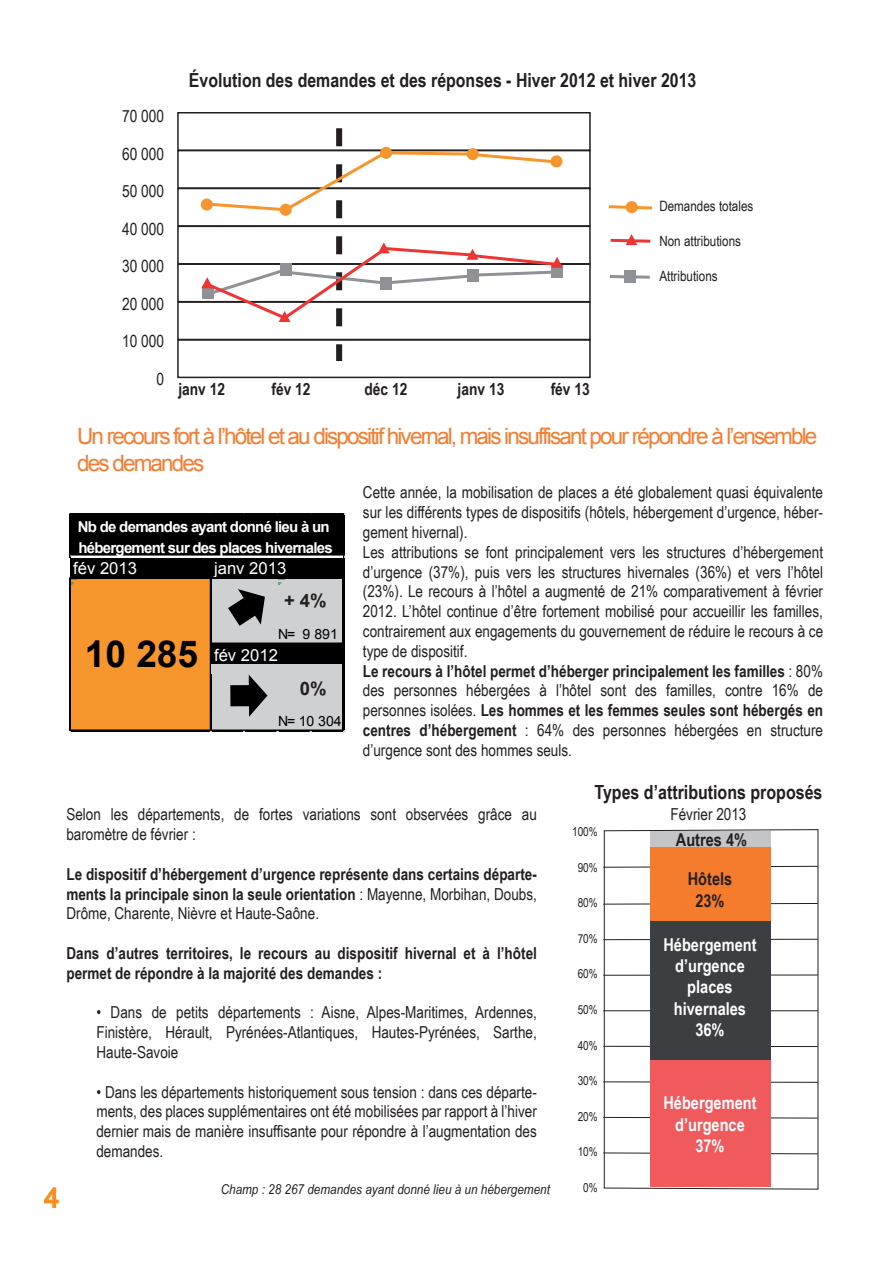
<style>
.page{position:relative;width:893px;height:1263px;background:#fff}
.page>*{position:absolute;margin:0;border:0;box-sizing:border-box;transform-origin:0 0}
.t1{font:700 37.05px "Arial";color:#000}
.t2{font:27px "Arial";color:#f47d31}
.t3{font:22.5px/27px "Arial";letter-spacing:-.08em;color:#f47d31}
.t4{font:700 19.5px "Arial Narrow";color:#231f20}
.t5{font:700 19.35px "Arial Narrow";color:#231f20}
.t6{font:700 18.45px "Arial";color:#231f20}
.t7{font:700 17.7px/21.3px "Arial Narrow";color:#fff;text-align:center}
.t8{font:700 17.7px/21.3px "Arial Narrow";color:#231f20;text-align:center}
.t9{font:16.8px "Arial Narrow";color:#231f20}
.t10{font:700 16.8px "Arial Narrow";color:#231f20}
.t11{font:16.65px "Arial";color:#fff}
.t12{font:700 16.65px "Arial";color:#000}
.t13{font:16.5px/19.8px "Arial Narrow";color:#231f20}
.t14{font:700 16.5px/19.8px "Arial Narrow";color:#231f20;text-align:justify}
.t15{font:700 15px/21.8px "Arial";letter-spacing:-.05em;color:#fff}
.t16{font:14.25px "Arial Narrow";color:#231f20}
.t17{font:14.1px "Arial";color:#000}
.t18{font:italic 13.5px "Arial Narrow";color:#231f20;scale:1.06 1}
.t19{font:12.3px "Arial Narrow";color:#231f20}
.s1{font-weight:700}
.s2{font-weight:400}
</style>
<div class="page">
<svg style="left:43px;top:1187px;width:16px;height:22px"></svg>
<div style="left:177px;top:339px;width:414px;height:39px;border:2px solid #231f20"></div>
<div style="left:177px;top:301px;width:414px;height:39px;border:2px solid #231f20"></div>
<div style="left:177px;top:263px;width:414px;height:39px;border:2px solid #231f20"></div>
<div style="left:177px;top:226px;width:414px;height:39px;border:2px solid #231f20"></div>
<div style="left:177px;top:188px;width:414px;height:39px;border:2px solid #231f20"></div>
<div style="left:177px;top:150px;width:414px;height:39px;border:2px solid #231f20"></div>
<div style="left:177px;top:112px;width:414px;height:39px;border:2px solid #231f20"></div>
<svg style="left:626px;top:201px;width:12px;height:12px"></svg>
<svg style="left:608px;top:204px;width:45px;height:7px"></svg>
<svg style="left:610px;top:234px;width:41px;height:11px"></svg>
<div style="left:624px;top:270px;width:12px;height:13px;background:#8f9196"></div>
<svg style="left:609px;top:275px;width:41px;height:4px"></svg>
<svg style="left:201px;top:128px;width:362px;height:233px"></svg>
<div style="left:71px;top:515px;width:274px;height:64px;background:#000"></div>
<div style="left:71px;top:578px;width:141px;height:23px;background:#f7962d"></div>
<div style="left:210px;top:578px;width:135px;height:23px;background:#ced0d1"></div>
<div style="left:71px;top:599px;width:141px;height:45px;background:#f7962d"></div>
<div style="left:210px;top:599px;width:135px;height:45px;background:#ced0d1"></div>
<div style="left:71px;top:643px;width:141px;height:23px;background:#f7962d"></div>
<div style="left:210px;top:643px;width:135px;height:23px;background:#000"></div>
<div style="left:71px;top:665px;width:141px;height:23px;background:#f7962d"></div>
<div style="left:210px;top:665px;width:135px;height:23px;background:#ced0d1"></div>
<div style="left:71px;top:686px;width:141px;height:45px;background:#f7962d"></div>
<div style="left:210px;top:686px;width:135px;height:45px;background:#ced0d1"></div>
<svg style="left:71px;top:579px;width:6px;height:6px"></svg>
<svg style="left:278px;top:579px;width:7px;height:6px"></svg>
<hr style="left:71px;top:514px;width:274px;height:1px;background:#000">
<hr style="left:69px;top:514px;width:2px;height:43px;background:#000">
<hr style="left:71px;top:556px;width:272px;height:1px;background:#fff">
<hr style="left:71px;top:578px;width:207px;height:1px;background:#000">
<hr style="left:69px;top:578px;width:2px;height:153px;background:#000">
<hr style="left:210px;top:579px;width:2px;height:152px;background:#000">
<hr style="left:71px;top:730px;width:274px;height:1px;background:#000">
<svg style="left:230px;top:675px;width:37px;height:42px"></svg>
<hr style="left:273px;top:575px;width:70px;height:4px;background:#000">
<hr style="left:343px;top:576px;width:2px;height:154px;background:#000">
<svg style="left:228px;top:589px;width:37px;height:37px"></svg>
<svg style="left:603px;top:829px;width:216px;height:361px"></svg>
<svg style="left:603px;top:1152px;width:215px;height:2px"></svg>
<svg style="left:603px;top:1117px;width:215px;height:2px"></svg>
<svg style="left:603px;top:1081px;width:215px;height:2px"></svg>
<hr style="left:603px;top:1046px;width:215px;height:1px;background:#231f20">
<hr style="left:603px;top:1010px;width:215px;height:1px;background:#231f20">
<hr style="left:603px;top:975px;width:215px;height:1px;background:#231f20">
<hr style="left:603px;top:939px;width:215px;height:1px;background:#231f20">
<svg style="left:603px;top:903px;width:215px;height:2px"></svg>
<svg style="left:603px;top:865px;width:215px;height:3px"></svg>
<div style="left:650px;top:921px;width:121px;height:139px;background:#3c3f41"></div>
<div style="left:650px;top:1060px;width:121px;height:127px;background:#f05a5d"></div>
<div style="left:650px;top:846px;width:121px;height:75px;background:#f47c2c"></div>
<div style="left:650px;top:831px;width:121px;height:16px;background:#c3c5c7"></div>
<p class="t5" style="left:189px;top:65px;width:509px">Évolution des demandes et des réponses - Hiver 2012 et hiver 2013</p>
<p class="t9" style="left:122px;top:104px;width:44px">70 000</p>
<p class="t9" style="left:122px;top:141px;width:44px">60 000</p>
<p class="t9" style="left:122px;top:179px;width:44px">50 000</p>
<p class="t9" style="left:122px;top:216px;width:44px">40 000</p>
<p class="t9" style="left:122px;top:254px;width:44px">30 000</p>
<p class="t9" style="left:122px;top:291px;width:44px">20 000</p>
<p class="t9" style="left:122px;top:329px;width:44px">10 000</p>
<p class="t9" style="left:156px;top:366px;width:9px">0</p>
<p class="t16" style="left:659px;top:196px;width:95px">Demandes totales</p>
<p class="t16" style="left:659px;top:231px;width:83px">Non attributions</p>
<p class="t16" style="left:659px;top:266px;width:60px">Attributions</p>
<p class="t10" style="left:178px;top:377px;width:48px">janv 12</p>
<p class="t10" style="left:271px;top:377px;width:41px">fév 12</p>
<p class="t10" style="left:365px;top:377px;width:44px">déc 12</p>
<p class="t10" style="left:458px;top:377px;width:48px">janv 13</p>
<p class="t10" style="left:551px;top:377px;width:41px">fév 13</p>
<h3 class="t3" style="left:77px;top:423px;width:742px">Un recours fort à l’hôtel et au dispositif hivernal, mais insuffisant pour répondre à l’ensemble des demandes</h3>
<p class="t13" style="left:363px;top:482px;width:462px">Cette année, la mobilisation de places a été globalement quasi équivalente sur les différents types de dispositifs (hôtels, hébergement d’urgence, héber&shy;gement hivernal).<br>Les attributions se font principalement vers les structures d’hébergement d’urgence (37%), puis vers les structures hivernales (36%) et vers l’hôtel (23%). Le recours à l’hôtel a augmenté de 21% comparativement à février 2012. L’hôtel continue d’être fortement mobilisé pour accueillir les familles, contrairement aux engagements du gouvernement de réduire le recours à ce type de dispositif.<br><span class="s1">Le recours à l’hôtel permet d’héberger principalement les familles</span> : 80% des personnes hébergées à l’hôtel sont des familles, contre 16% de personnes isolées. <span class="s1">Les hommes et les femmes seules sont hébergés en centres d’hébergement</span> : 64% des personnes hébergées en structure d’urgence sont des hommes seuls.</p>
<p class="t15" style="left:78px;top:516px;width:256px">Nb de demandes ayant donné lieu à un hébergement sur des places hivernales</p>
<p class="t11" style="left:214px;top:557px;width:74px">janv 2013</p>
<p class="t11" style="left:73px;top:557px;width:65px">fév 2013</p>
<p class="t6" style="left:284px;top:588px;width:44px">+ 4%</p>
<p class="t17" style="left:278px;top:625px;width:61px">N= 9 891</p>
<h1 class="t1" style="left:85px;top:630px;width:115px">10 285</h1>
<p class="t11" style="left:214px;top:644px;width:65px">fév 2012</p>
<p class="t12" style="left:288px;top:676px;width:50px">+ 51%</p>
<p class="t17" style="left:278px;top:712px;width:65px">N= 10 304</p>
<p class="t6" style="left:300px;top:676px;width:28px">0%</p>
<p class="t13" style="left:66px;top:804px;width:472px">Selon les départements, de fortes variations sont observées grâce au baromètre de février :</p>
<p class="t14" style="left:66px;top:863px;width:472px">Le dispositif d’hébergement d’urgence représente dans certains départe&shy;ments la principale sinon la seule orientation <span class="s2">: Mayenne, Morbihan, Doubs, Drôme, Charente, Nièvre et Haute-Saône.</span></p>
<p class="t14" style="left:66px;top:942px;width:472px">Dans d’autres territoires, le recours au dispositif hivernal et à l’hôtel permet de répondre à la majorité des demandes :</p>
<p class="t13" style="left:96px;top:1002px;width:442px;text-align:justify">• Dans de petits départements : Aisne, Alpes-Maritimes, Ardennes, Finistère, Hérault, Pyrénées-Atlantiques, Hautes-Pyrénées, Sarthe, Haute-Savoie</p>
<p class="t13" style="left:96px;top:1081px;width:442px;text-align:justify">• Dans les départements historiquement sous tension : dans ces départe&shy;ments, des places supplémentaires ont été mobilisées par rapport à l’hiver dernier mais de manière insuffisante pour répondre à l’augmentation des demandes.</p>
<h2 class="t2" style="left:44px;top:1180px;width:17px">4</h2>
<p class="t18" style="left:221px;top:1179px;width:312px">Champ : 28 267 demandes ayant donné lieu à un hébergement</p>
<p class="t4" style="left:594px;top:777px;width:230px">Types d’attributions proposés</p>
<p class="t13" style="left:670px;top:804px;width:77px">Février 2013</p>
<p class="t19" style="left:572px;top:823px;width:27px">100%</p>
<p class="t19" style="left:578px;top:858px;width:22px">90%</p>
<p class="t19" style="left:578px;top:894px;width:22px">80%</p>
<p class="t19" style="left:578px;top:929px;width:22px">70%</p>
<p class="t19" style="left:578px;top:965px;width:22px">60%</p>
<p class="t19" style="left:578px;top:1000px;width:22px">50%</p>
<p class="t19" style="left:578px;top:1036px;width:22px">40%</p>
<p class="t19" style="left:578px;top:1072px;width:22px">30%</p>
<p class="t19" style="left:578px;top:1107px;width:22px">20%</p>
<p class="t19" style="left:578px;top:1143px;width:22px">10%</p>
<p class="t19" style="left:583px;top:1178px;width:16px">0%</p>
<p class="t8" style="left:676px;top:828px;width:73px">Autres 4%</p>
<p class="t8" style="left:688px;top:868px;width:46px">Hôtels<br>23%</p>
<p class="t7" style="left:663px;top:933px;width:95px">Hébergement d’urgence places hivernales<br>36%</p>
<p class="t7" style="left:663px;top:1091px;width:95px">Hébergement d’urgence<br>37%</p>
</div>
